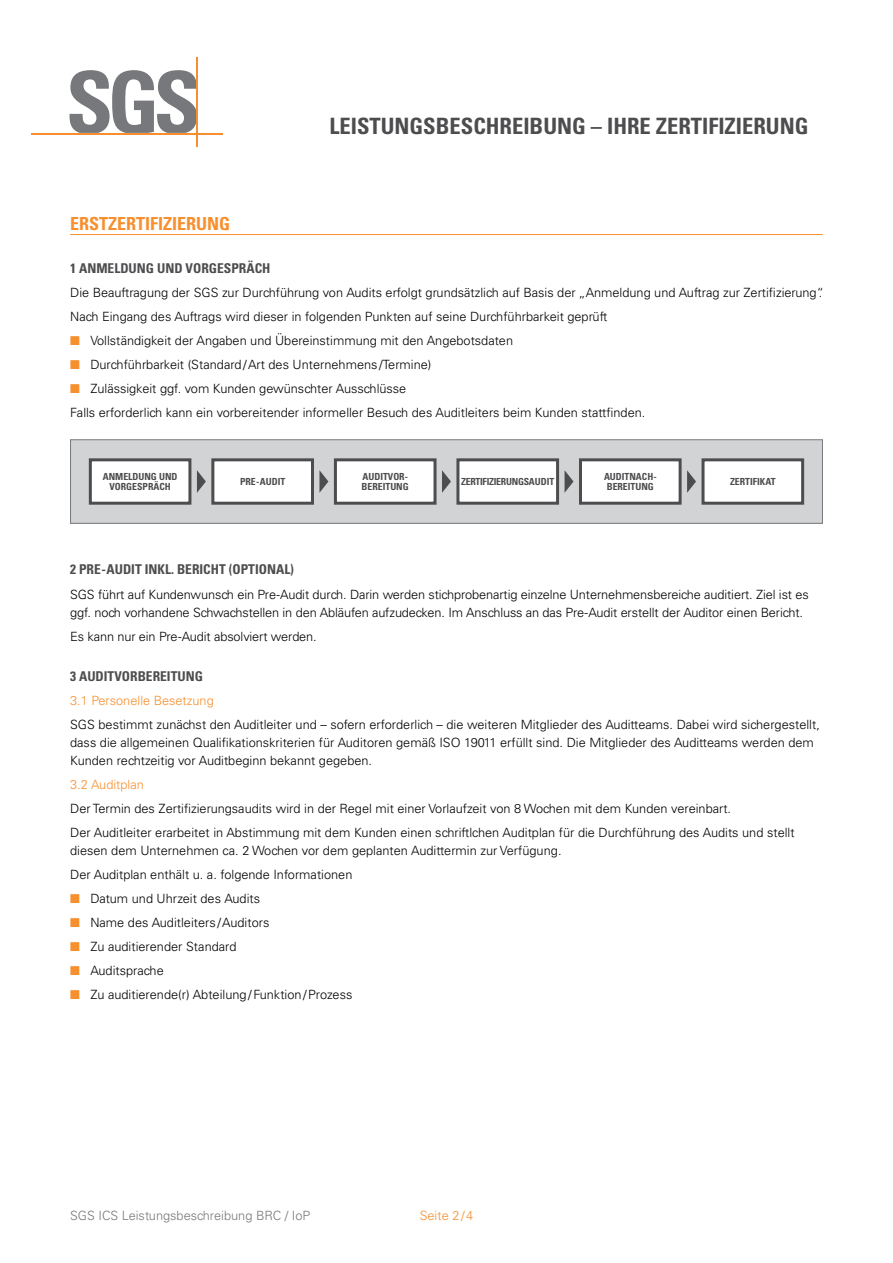
<style>
.page{position:relative;width:893px;height:1263px;background:#fff}
.page>*{position:absolute;margin:0;border:0;box-sizing:border-box;transform-origin:0 0}
.t1{font:700 condensed 22.5px "Univers LT Std";color:#4d4d4f}
.t2{font:700 condensed 18px "Univers LT Std";color:#f78f2e}
.t3{font:700 condensed 13.5px "Univers LT Std";color:#4d4d4f}
.t4{font:300 12.75px/24px "Univers LT Std";color:#000}
.t5{font:300 12.75px "Univers LT Std";color:#f78f2e}
.t6{font:300 12.75px "Univers LT Std";color:#77787b}
.t7{font:700 condensed 9.75px/10.5px "Univers LT Std";color:#4d4d4f}
.t8{font:700 condensed 9.75px "Univers LT Std";letter-spacing:-.025em;color:#4d4d4f}
.s1{color:#f78f2e}
</style>
<div class="page">
<svg style="left:69px;top:70px;width:128px;height:63px"></svg>
<hr style="left:31px;top:133px;width:191px;height:1px;background:#f78f2e">
<hr style="left:197px;top:58px;width:1px;height:89px;background:#f78f2e">
<hr style="left:70px;top:234px;width:753px;height:1px;background:#f78f2e">
<div style="left:71px;top:440px;width:751px;height:83px;background:#d1d3d4"></div>
<svg style="left:197px;top:470px;width:9px;height:23px"></svg>
<svg style="left:319px;top:470px;width:9px;height:23px"></svg>
<svg style="left:442px;top:470px;width:9px;height:23px"></svg>
<svg style="left:565px;top:471px;width:8px;height:21px"></svg>
<svg style="left:687px;top:470px;width:9px;height:23px"></svg>
<div style="left:89px;top:458px;width:102px;height:47px;background:#fff;border:3px solid #4d4d4f"></div>
<div style="left:211px;top:458px;width:103px;height:47px;background:#fff;border:3px solid #4d4d4f"></div>
<div style="left:334px;top:458px;width:102px;height:47px;background:#fff;border:3px solid #4d4d4f"></div>
<div style="left:456px;top:458px;width:103px;height:47px;background:#fff;border:3px solid #4d4d4f"></div>
<div style="left:579px;top:458px;width:103px;height:47px;background:#fff;border:3px solid #4d4d4f"></div>
<div style="left:701px;top:458px;width:103px;height:47px;background:#fff;border:3px solid #4d4d4f"></div>
<div style="left:70px;top:439px;width:753px;height:85px;border:1px solid #77787b"></div>
<h1 class="t1" style="left:330px;top:112px;width:480px">LEISTUNGSBESCHREIBUNG – IHRE ZERTIFIZIERUNG</h1>
<h2 class="t2" style="left:70px;top:212px;width:20px">ERSTZ</h2>
<h2 class="t2" style="left:117px;top:212px;width:115px">ERTIFIZIERUNG</h2>
<p class="t3" style="left:70px;top:260px;width:27px">1 ANMEL</p>
<p class="t3" style="left:120px;top:260px;width:152px">DUNG UND VORGESPRÄCH</p>
<p class="t4" style="left:70px;top:281px;width:755px">Die Beauftragung der SGS zur Durchführung von Audits erfolgt grundsätzlich auf Basis der „Anmeldung und Auftrag zur Zertifizierung“.<br>Nach Eingang des Auftrags wird dieser in folgenden Punkten auf seine Durchführbarkeit geprüft</p>
<p class="t4" style="left:70px;top:329px;width:444px"><span class="s1">■</span> Vollständigkeit der Angaben und Übereinstimmung mit den Angebotsdaten</p>
<p class="t4" style="left:70px;top:353px;width:363px"><span class="s1">■</span> Durchführbarkeit (Standard/Art des Unternehmens/Termine)</p>
<p class="t4" style="left:70px;top:377px;width:577px"><span class="s1">■</span> Zulässigkeit ggf. vom Kunden gewünschter Ausschlüsse<br>Falls erforderlich kann ein vorbereitender informeller Besuch des Auditleiters beim Kunden stattfinden.</p>
<p class="t7" style="left:110px;top:471px;width:69px;text-indent:23px">DUNG UND<br>VORGESPRÄCH</p>
<p class="t7" style="left:240px;top:476px;width:47px">PRE-AUDIT</p>
<p class="t7" style="left:362px;top:471px;width:47px">AUDITVO R-<br>BEREITUNG</p>
<p class="t8" style="left:461px;top:476px;width:95px">ZERTIFIZIERUNGSAUDIT</p>
<p class="t7" style="left:604px;top:471px;width:53px">AUDITNACH-<br>BEREITUNG</p>
<p class="t7" style="left:730px;top:476px;width:47px">ZERTIFIKAT</p>
<p class="t7" style="left:103px;top:471px;width:13px">ANMEL</p>
<p class="t3" style="left:70px;top:561px;width:82px">2 PRE -AUDIT INKL</p>
<p class="t3" style="left:171px;top:561px;width:92px">. BERICHT (OPTIONAL</p>
<p class="t3" style="left:290px;top:561px;width:5px">)</p>
<p class="t4" style="left:70px;top:585px;width:740px;line-height:18px">SGS führt auf Kundenwunsch ein Pre-Audit durch. Darin werden stichprobenartig einzelne Unternehmensbereiche auditiert. Ziel ist es ggf. noch vorhandene Schwachstellen in den Abläufen aufzudecken. Im Anschluss an das Pre-Audit erstellt der Auditor einen Bericht.</p>
<p class="t4" style="left:70px;top:624px;width:248px">Es kann nur ein Pre-Audit absolviert werden.</p>
<p class="t3" style="left:70px;top:667px;width:125px">3 AUDITVORBEREITUNG</p>
<p class="t5" style="left:70px;top:693px;width:145px">3.1 Personelle Besetzung</p>
<p class="t4" style="left:70px;top:716px;width:751px;line-height:18px">SGS bestimmt zunächst den Auditleiter und – sofern erforderlich – die weiteren Mitglieder des Auditteams. Dabei wird sichergestellt, dass die allgemeinen Qualifikationskriterien für Auditoren gemäß ISO 19011 erfüllt sind. Die Mitglieder des Auditteams werden dem<br>Kunden rechtzeitig vor Auditbeginn bekannt gegeben.</p>
<p class="t5" style="left:70px;top:777px;width:75px">3.2 Auditplan</p>
<p class="t4" style="left:70px;top:797px;width:726px">Der Termin des Zertifizierungsaudits wird in der Regel mit einer Vorlaufzeit von 8 Wochen mit dem Kunden vereinbart.<br>Der Auditleiter erarbeitet in Abstimmung mit dem Kunden einen schriftlchen Auditplan für die Durchführung des Audits und stellt</p>
<p class="t4" style="left:70px;top:839px;width:493px">diesen dem Unternehmen ca. 2 Wochen vor dem geplanten Audittermin zur Verfügung.<br>Der Auditplan enthält u. a. folgende Informationen</p>
<p class="t4" style="left:70px;top:887px;width:191px"><span class="s1">■</span> Datum und Uhrzeit des Audits</p>
<p class="t4" style="left:70px;top:911px;width:201px"><span class="s1">■</span> Name des Auditleiters/Auditors</p>
<p class="t4" style="left:70px;top:935px;width:168px"><span class="s1">■</span> Zu auditierender Standard</p>
<p class="t4" style="left:70px;top:959px;width:95px"><span class="s1">■</span> Auditsprache</p>
<p class="t4" style="left:70px;top:983px;width:284px"><span class="s1">■</span> Zu auditierende(r) Abteilung/Funktion/Prozess</p>
<p class="t6" style="left:70px;top:1208px;width:242px">SGS ICS Leistungsbeschreibung BRC / IoP</p>
<p class="t5" style="left:420px;top:1208px;width:55px">Seite 2/4</p>
</div>
